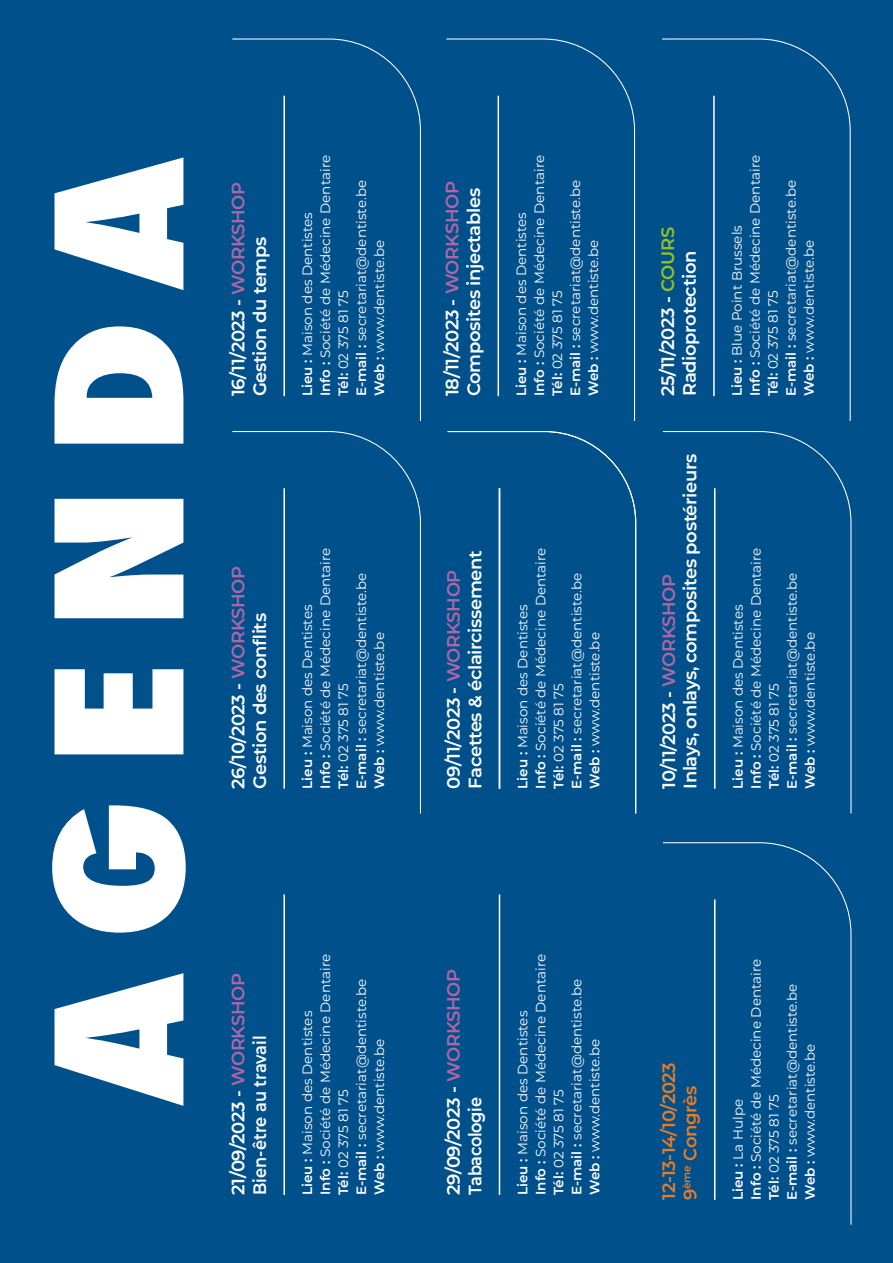
<style>
.page{position:relative;width:893px;height:1263px;background:#00508c}
.page>*{position:absolute;margin:0;border:0;box-sizing:border-box;transform-origin:0 0}
.t1{font:800 condensed 171px "Futura";letter-spacing:.14em;color:#fff;scale:1.32 1}
.t2{font:600 18px/21.6px "Montserrat";letter-spacing:-.02em;color:#fff}
.t3{font:600 18px/21.6px "Montserrat";letter-spacing:-.02em;color:#e87c25}
.t4{font:13.5px/18px "Montserrat";color:#fff}
.s1{color:#b265a5}
.s2{font-weight:600}
.s3{color:#95c11f}
</style>
<div class="page">
<svg style="left:662px;top:842px;width:190px;height:383px"></svg>
<hr style="left:714px;top:899px;width:1px;height:301px;background:#fff">
<hr style="left:283px;top:894px;width:2px;height:301px;background:#fff">
<svg style="left:232px;top:38px;width:189px;height:383px"></svg>
<hr style="left:283px;top:96px;width:2px;height:300px;background:#fff">
<svg style="left:447px;top:431px;width:190px;height:383px"></svg>
<hr style="left:499px;top:488px;width:1px;height:301px;background:#fff">
<svg style="left:232px;top:431px;width:189px;height:383px"></svg>
<hr style="left:283px;top:488px;width:2px;height:301px;background:#fff">
<hr style="left:499px;top:894px;width:1px;height:301px;background:#fff">
<svg style="left:662px;top:431px;width:190px;height:383px"></svg>
<hr style="left:714px;top:488px;width:1px;height:301px;background:#fff">
<svg style="left:446px;top:38px;width:190px;height:383px"></svg>
<hr style="left:498px;top:96px;width:1px;height:300px;background:#fff">
<svg style="left:662px;top:38px;width:189px;height:383px"></svg>
<hr style="left:713px;top:96px;width:2px;height:300px;background:#fff">
<h1 class="t1" style="left:4px;top:1107px;width:722px;rotate:-90deg">AGENDA</h1>
<h2 class="t2" style="left:226px;top:396px;width:216px;rotate:-90deg">16/11/2023 - <span class="s1">WORKSHOP<br></span>Gestion du temps</h2>
<p class="t4" style="left:298px;top:396px;width:243px;rotate:-90deg"><span class="s2">Lieu :</span> Maison des Dentistes<br><span class="s2">Info :</span> Société de Médecine Dentaire<br><span class="s2">Tél:</span> 02 375 81 75<br><span class="s2">E-mail :</span> secretariat@dentiste.be<br><span class="s2">Web :</span> www.dentiste.be</p>
<h2 class="t2" style="left:226px;top:789px;width:224px;rotate:-90deg">26/10/2023 - <span class="s1">WORKSHOP<br></span>Gestion des conflits</h2>
<p class="t4" style="left:298px;top:789px;width:243px;rotate:-90deg"><span class="s2">Lieu :</span> Maison des Dentistes<br><span class="s2">Info :</span> Société de Médecine Dentaire<br><span class="s2">Tél:</span> 02 375 81 75<br><span class="s2">E-mail :</span> secretariat@dentiste.be<br><span class="s2">Web :</span> www.dentiste.be</p>
<h2 class="t2" style="left:226px;top:1195px;width:223px;rotate:-90deg">21/09/2023 - <span class="s1">WORKSHOP<br></span>Bien-être au travail</h2>
<p class="t4" style="left:298px;top:1195px;width:243px;rotate:-90deg"><span class="s2">Lieu :</span> Maison des Dentistes<br><span class="s2">Info :</span> Société de Médecine Dentaire<br><span class="s2">Tél:</span> 02 375 81 75<br><span class="s2">E-mail :</span> secretariat@dentiste.be<br><span class="s2">Web :</span> www.dentiste.be</p>
<h2 class="t2" style="left:441px;top:396px;width:216px;rotate:-90deg">18/11/2023 - <span class="s1">WORKSHOP<br></span>Composites injectables</h2>
<p class="t4" style="left:512px;top:396px;width:243px;rotate:-90deg"><span class="s2">Lieu :</span> Maison des Dentistes<br><span class="s2">Info :</span> Société de Médecine Dentaire<br><span class="s2">Tél:</span> 02 375 81 75<br><span class="s2">E-mail :</span> secretariat@dentiste.be<br><span class="s2">Web :</span> www.dentiste.be</p>
<h2 class="t2" style="left:442px;top:789px;width:240px;rotate:-90deg">09/11/2023 - <span class="s1">WORKSHOP<br></span>Facettes &amp; éclaircissement</h2>
<p class="t4" style="left:513px;top:789px;width:243px;rotate:-90deg"><span class="s2">Lieu :</span> Maison des Dentistes<br><span class="s2">Info :</span> Société de Médecine Dentaire<br><span class="s2">Tél:</span> 02 375 81 75<br><span class="s2">E-mail :</span> secretariat@dentiste.be<br><span class="s2">Web :</span> www.dentiste.be</p>
<h2 class="t2" style="left:442px;top:1195px;width:227px;rotate:-90deg">29/09/2023 - <span class="s1">WORKSHOP<br></span>Tabacologie</h2>
<p class="t4" style="left:513px;top:1195px;width:243px;rotate:-90deg"><span class="s2">Lieu :</span> Maison des Dentistes<br><span class="s2">Info :</span> Société de Médecine Dentaire<br><span class="s2">Tél:</span> 02 375 81 75<br><span class="s2">E-mail :</span> secretariat@dentiste.be<br><span class="s2">Web :</span> www.dentiste.be</p>
<h2 class="t2" style="left:656px;top:396px;width:171px;rotate:-90deg">25/11/2023 - <span class="s3">COURS<br></span>Radioprotection</h2>
<h2 class="t2" style="left:657px;top:789px;width:337px;rotate:-90deg">10/11/2023 - <span class="s1">WORKSHOP<br></span>Inlays, onlays, composites postérieurs</h2>
<p class="t4" style="left:728px;top:396px;width:243px;rotate:-90deg"><span class="s2">Lieu :</span> Blue Point Brussels<br><span class="s2">Info :</span> Société de Médecine Dentaire<br><span class="s2">Tél:</span> 02 375 81 75<br><span class="s2">E-mail :</span> secretariat@dentiste.be<br><span class="s2">Web :</span> www.dentiste.be</p>
<p class="t4" style="left:728px;top:789px;width:243px;rotate:-90deg"><span class="s2">Lieu :</span> Maison des Dentistes<br><span class="s2">Info :</span> Société de Médecine Dentaire<br><span class="s2">Tél:</span> 02 375 81 75<br><span class="s2">E-mail :</span> secretariat@dentiste.be<br><span class="s2">Web :</span> www.dentiste.be</p>
<h2 class="t3" style="left:657px;top:1200px;width:139px;rotate:-90deg">12-13-14/10/2023<br>9<sup>ème</sup> Congrès</h2>
<p class="t4" style="left:728px;top:1200px;width:243px;rotate:-90deg"><span class="s2">Lieu :</span> La Hulpe<br><span class="s2">Info :</span> Société de Médecine Dentaire<br><span class="s2">Tél:</span> 02 375 81 75<br><span class="s2">E-mail :</span> secretariat@dentiste.be<br><span class="s2">Web :</span> www.dentiste.be</p>
</div>
